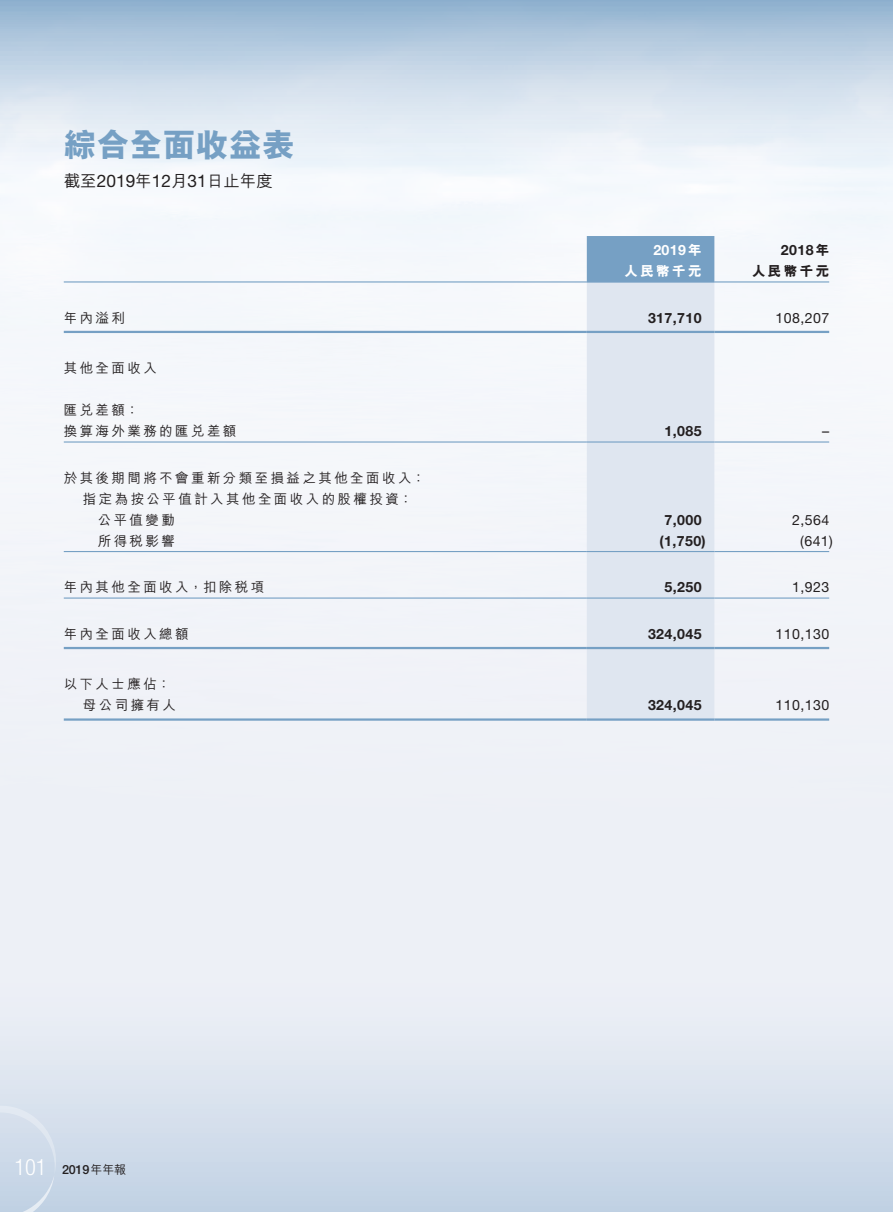
<style>
.page{position:relative;width:893px;height:1212px;background:#fff}
.page>*{position:absolute;margin:0;border:0;box-sizing:border-box;transform-origin:0 0}
.t1{font:800 33px "M Hei HK";color:#76a0c4}
.t2{font:300 condensed 22.5px "Helvetica Neue LT Std";color:#fff}
.t3{font:500 16.5px "M Hei HK";color:#231f20}
._50_Table_Body{font:700 14.1px "Helvetica Neue LT Std";letter-spacing:.03em;color:#231f20}
._50_Table_Body-2{font:14.1px "Helvetica Neue LT Std";letter-spacing:.03em;color:#231f20}
._50_Table_Body-3{font:700 14.1px "Helvetica Neue LT Std";color:#fff}
._50_Table_Body-4{font:500 13.5px "M Hei HK";letter-spacing:.18em;color:#231f20}
._50_Table_Body-5{font:800 13.5px "M Hei HK";letter-spacing:.18em;color:#231f20}
._50_Table_Body-6{font:800 13.5px "M Hei HK";letter-spacing:.18em;color:#fff}
.t4{font:500 12.6px "Helvetica Neue LT Std";color:#231f20}
.s1{font-family:"Helvetica Neue LT Std";font-weight:400;font-size:17.4px}
.s2{font-family:"M Hei HK";font-size:12px}
.s3{font-family:"M Hei HK";font-weight:800;font-size:13.5px}
</style>
<div class="page">
<div style="left:0;top:0;width:892px;height:1212px;background:#c9d7e7"></div>
<img style="left:0;top:0;width:892px;height:1133px">
<svg style="left:0;top:1098px;width:60px;height:114px"></svg>
<div style="left:587px;top:236px;width:127px;height:45px;background:#76a0c4"></div>
<div style="left:587px;top:282px;width:127px;height:436px;background:#dfe6f0"></div>
<hr style="left:64px;top:281px;width:523px;height:1px;background:#76a0c4">
<hr style="left:587px;top:281px;width:127px;height:1px;background:#76a0c4">
<hr style="left:714px;top:281px;width:115px;height:1px;background:#76a0c4">
<hr style="left:64px;top:331px;width:523px;height:2px;background:#76a0c4">
<hr style="left:587px;top:331px;width:127px;height:2px;background:#76a0c4">
<hr style="left:714px;top:331px;width:115px;height:2px;background:#76a0c4">
<hr style="left:64px;top:441px;width:523px;height:2px;background:#76a0c4">
<hr style="left:587px;top:441px;width:127px;height:2px;background:#76a0c4">
<hr style="left:714px;top:441px;width:115px;height:2px;background:#76a0c4">
<hr style="left:64px;top:551px;width:523px;height:1px;background:#76a0c4">
<hr style="left:587px;top:551px;width:127px;height:1px;background:#76a0c4">
<hr style="left:714px;top:551px;width:115px;height:1px;background:#76a0c4">
<hr style="left:64px;top:597px;width:523px;height:2px;background:#76a0c4">
<hr style="left:587px;top:597px;width:127px;height:2px;background:#76a0c4">
<hr style="left:714px;top:597px;width:115px;height:2px;background:#76a0c4">
<hr style="left:64px;top:647px;width:523px;height:2px;background:#76a0c4">
<hr style="left:587px;top:647px;width:127px;height:2px;background:#76a0c4">
<hr style="left:714px;top:647px;width:115px;height:2px;background:#76a0c4">
<hr style="left:64px;top:718px;width:523px;height:3px;background:#76a0c4">
<hr style="left:587px;top:718px;width:127px;height:3px;background:#76a0c4">
<hr style="left:714px;top:718px;width:115px;height:3px;background:#76a0c4">
<h1 class="t1" style="left:64px;top:129px;width:232px">綜合全面收益表</h1>
<p class="t3" style="left:64px;top:169px;width:211px">截至<span class="s1">2019</span>年<span class="s1">12</span>月<span class="s1">31</span>日止年度</p>
<p class="_50_Table_Body-4" style="left:64px;top:308px;width:63px">年內溢利</p>
<p class="_50_Table_Body-4" style="left:64px;top:359px;width:95px">其他全面收入</p>
<p class="_50_Table_Body-4" style="left:64px;top:401px;width:77px">匯兌差額：</p>
<p class="_50_Table_Body-4" style="left:64px;top:422px;width:174px">換算海外業務的匯兌差額</p>
<p class="_50_Table_Body-4" style="left:64px;top:468px;width:363px">於其後期間將不會重新分類至損益之其他全面收入：</p>
<p class="_50_Table_Body-4" style="left:83px;top:489px;width:331px">指定為按公平值計入其他全面收入的股權投資：</p>
<p class="_50_Table_Body-4" style="left:98px;top:510px;width:79px">公平值變動</p>
<p class="_50_Table_Body-4" style="left:98px;top:531px;width:79px">所得稅影響</p>
<p class="_50_Table_Body-4" style="left:64px;top:578px;width:202px">年內其他全面收入，扣除稅項</p>
<p class="_50_Table_Body-4" style="left:64px;top:624px;width:126px">年內全面收入總額</p>
<p class="_50_Table_Body-4" style="left:64px;top:675px;width:108px">以下人士應佔：</p>
<p class="_50_Table_Body-4" style="left:83px;top:696px;width:95px">母公司擁有人</p>
<h2 class="t2" style="left:14px;top:1154px;width:34px">101</h2>
<p class="t4" style="left:62px;top:1162px;width:66px">2019 <span class="s2">年年報</span></p>
<p class="_50_Table_Body-3" style="left:653px;top:242px;width:50px">2019<span class="s3">年</span></p>
<p class="_50_Table_Body" style="left:781px;top:242px;width:50px">2018 <span class="s3">年</span></p>
<p class="_50_Table_Body-6" style="left:624px;top:265px;width:79px">人民幣千元</p>
<p class="_50_Table_Body-5" style="left:752px;top:265px;width:79px">人民幣千元</p>
<p class="_50_Table_Body" style="left:648px;top:309px;width:55px">317,710</p>
<p class="_50_Table_Body-2" style="left:776px;top:309px;width:55px">108,207</p>
<p class="_50_Table_Body" style="left:665px;top:423px;width:39px">1,085</p>
<p class="_50_Table_Body-2" style="left:822px;top:423px;width:9px">–</p>
<p class="_50_Table_Body" style="left:665px;top:511px;width:39px">7,000</p>
<p class="_50_Table_Body-2" style="left:792px;top:511px;width:39px">2,564</p>
<p class="_50_Table_Body" style="left:660px;top:532px;width:48px">)1,750(</p>
<p class="_50_Table_Body-2" style="left:800px;top:532px;width:34px">)641(</p>
<p class="_50_Table_Body" style="left:665px;top:579px;width:39px">5,250</p>
<p class="_50_Table_Body-2" style="left:792px;top:579px;width:39px">1,923</p>
<p class="_50_Table_Body" style="left:648px;top:625px;width:55px">324,045</p>
<p class="_50_Table_Body-2" style="left:776px;top:625px;width:55px">110,130</p>
<p class="_50_Table_Body" style="left:648px;top:697px;width:55px">324,045</p>
<p class="_50_Table_Body-2" style="left:776px;top:697px;width:55px">110,130</p>
</div>
